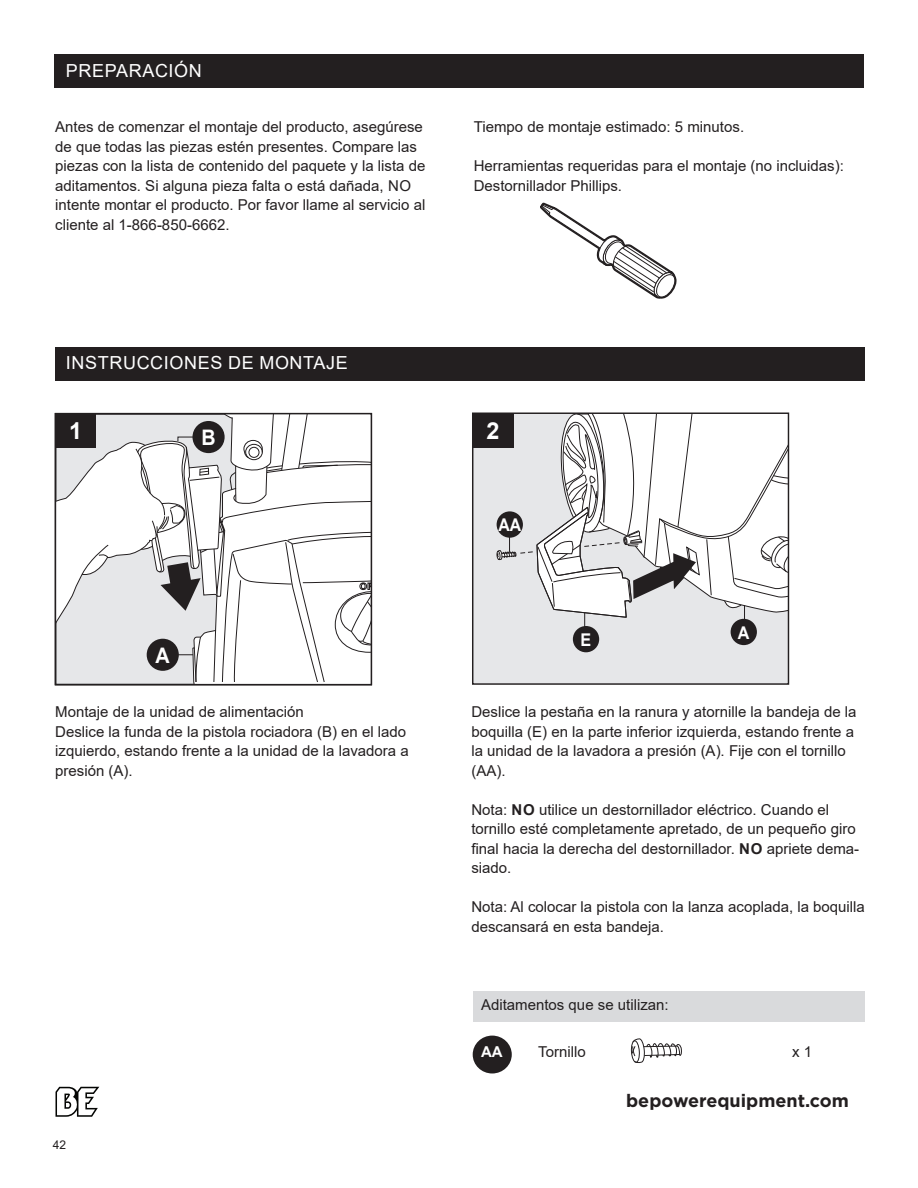
<style>
.page{position:relative;width:918px;height:1188px;background:#fff}
.page>*{position:absolute;margin:0;border:0;box-sizing:border-box;transform-origin:0 0}
.t1{font:700 23.4px "Arial";color:#fff}
.t2{font:700 21.45px "Arial";color:#fff;scale:.92 1}
.t3{font:18px "Arial";letter-spacing:.035em;color:#fff}
.t4{font:700 18px "Gotham";color:#231f20}
.t5{font:700 17.55px "Arial";color:#fff;scale:.92 1}
.t6{font:700 17.55px "Arial";color:#fff;scale:.9 1}
.t7{font:15px/19.5px "Arial";color:#231f20}
.t8{font:700 15px "Arial";color:#fff}
.t9{font:12px "Arial";color:#231f20}
.s1{font-weight:700}
</style>
<div class="page">
<svg style="left:56px;top:1087px;width:43px;height:30px"></svg>
<div style="left:54px;top:54px;width:810px;height:34px;background:#231f20"></div>
<div style="left:55px;top:347px;width:810px;height:34px;background:#231f20"></div>
<svg style="left:540px;top:202px;width:137px;height:97px"></svg>
<svg style="left:55px;top:414px;width:316px;height:269px"></svg>
<div style="left:193px;top:421px;width:32px;height:32px;background:#231f20;border-radius:50%"></div>
<hr style="left:162px;top:654px;width:31px;height:1px;background:#231f20">
<div style="left:147px;top:639px;width:32px;height:32px;background:#231f20;border-radius:50%"></div>
<div style="left:473px;top:1036px;width:39px;height:37px;background:#231f20;border-radius:50%"></div>
<svg style="left:631px;top:1039px;width:51px;height:24px"></svg>
<div style="left:473px;top:413px;width:315px;height:271px;background:#e6e7e9"></div>
<div style="left:472px;top:413px;width:317px;height:272px;border:1px solid #231f20"></div>
<div style="left:473px;top:413px;width:40px;height:34px;background:#231f20"></div>
<div style="left:731px;top:619px;width:26px;height:26px;background:#231f20;border-radius:50%"></div>
<div style="left:573px;top:626px;width:26px;height:26px;background:#231f20;border-radius:50%"></div>
<svg style="left:496px;top:414px;width:292px;height:224px"></svg>
<div style="left:497px;top:511px;width:26px;height:27px;background:#231f20;border-radius:50%"></div>
<div style="left:473px;top:991px;width:391px;height:31px;background:#d9dadc"></div>
<p class="t3" style="left:66px;top:58px;width:137px">PREPARACIÓN</p>
<p class="t7" style="left:55px;top:117px;width:372px">Antes de comenzar el montaje del producto, asegúrese de que todas las piezas estén presentes. Compare las piezas con la lista de contenido del paquete y la lista de aditamentos. Si alguna pieza falta o está dañada, NO intente montar el producto. Por favor llame al servicio al cliente al 1-866-850-6662.</p>
<p class="t7" style="left:474px;top:117px;width:272px">Tiempo de montaje estimado: 5 minutos.</p>
<p class="t7" style="left:474px;top:156px;width:372px">Herramientas requeridas para el montaje (no incluidas):<br>Destornillador Phillips.</p>
<p class="t3" style="left:66px;top:351px;width:283px">INSTRUCCIONES DE MONTAJE</p>
<p class="t1" style="left:69px;top:415px;width:15px">1</p>
<p class="t2" style="left:201px;top:423px;width:17px">B</p>
<p class="t2" style="left:156px;top:641px;width:17px">A</p>
<p class="t7" style="left:55px;top:702px;width:250px">Montaje de la unidad de alimentación</p>
<p class="t7" style="left:55px;top:721px;width:355px">Deslice la funda de la pistola rociadora (B) en el lado izquierdo, estando frente a la unidad de la lavadora a presión (A).</p>
<p class="t9" style="left:53px;top:1137px;width:15px">42</p>
<p class="t1" style="left:487px;top:415px;width:15px">2</p>
<p class="t6" style="left:498px;top:513px;width:27px">AA</p>
<p class="t5" style="left:581px;top:628px;width:13px">E</p>
<p class="t5" style="left:738px;top:621px;width:14px">A</p>
<p class="t7" style="left:471px;top:702px;width:387px">Deslice la pestaña en la ranura y atornille la bandeja de la boquilla (E) en la parte inferior izquierda, estando frente a la unidad de la lavadora a presión (A). Fije con el tornillo (AA).</p>
<p class="t7" style="left:471px;top:799px;width:389px">Nota: <span class="s1">NO</span> utilice un destornillador eléctrico. Cuando el tornillo esté completamente apretado, de un pequeño giro final hacia la derecha del destornillador. <span class="s1">NO</span> apriete dema&shy;siado.</p>
<p class="t7" style="left:471px;top:897px;width:395px">Nota: Al colocar la pistola con la lanza acoplada, la boquilla descansará en esta bandeja.</p>
<p class="t7" style="left:481px;top:994px;width:189px">Aditamentos que se utilizan:</p>
<p class="t8" style="left:481px;top:1042px;width:23px">AA</p>
<p class="t7" style="left:538px;top:1041px;width:49px">Tornillo</p>
<p class="t7" style="left:792px;top:1041px;width:22px">x 1</p>
<p class="t4" style="left:626px;top:1089px;width:224px">bepowerequipment.com</p>
</div>
